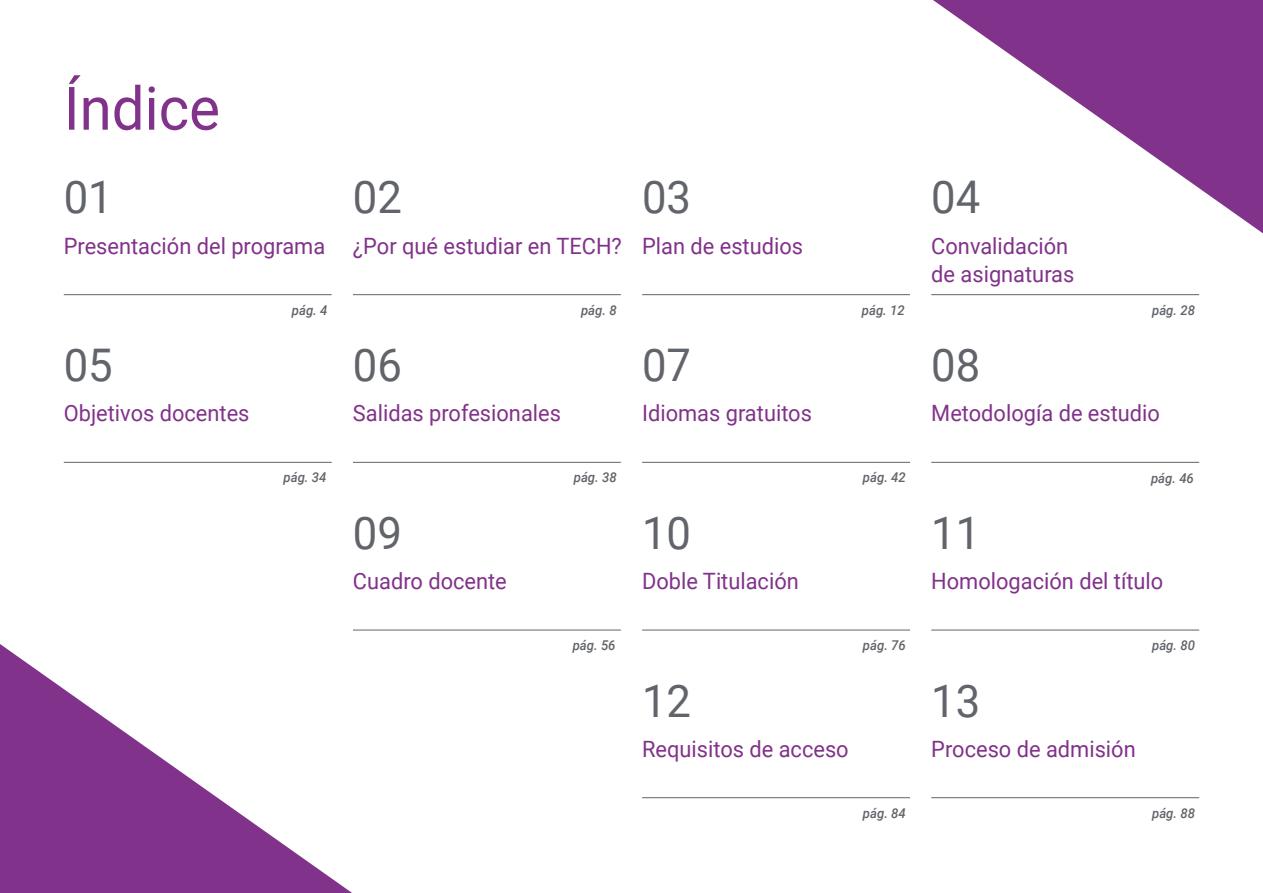
<style>
.page{position:relative;width:1263px;height:893px;background:#fff}
.page>*{position:absolute;margin:0;border:0;box-sizing:border-box;transform-origin:0 0}
.t1{font:60px "Roboto";color:#81328a}
.t2{font:45px "Roboto";color:#61646a}
.t3{font:22.5px/28.5px "Roboto";color:#81328a}
.t4{font:italic 500 13.5px "Roboto";color:#61646a}
</style>
<div class="page">
<svg style="left:933px;top:0;width:330px;height:233px"></svg>
<svg style="left:0;top:644px;width:352px;height:249px"></svg>
<hr style="left:642px;top:462px;width:268px;height:1px;background:#61646a">
<hr style="left:353px;top:294px;width:268px;height:1px;background:#61646a">
<hr style="left:931px;top:294px;width:268px;height:1px;background:#61646a">
<hr style="left:64px;top:294px;width:268px;height:1px;background:#61646a">
<hr style="left:642px;top:630px;width:268px;height:1px;background:#61646a">
<hr style="left:931px;top:630px;width:268px;height:1px;background:#61646a">
<hr style="left:642px;top:797px;width:268px;height:1px;background:#61646a">
<hr style="left:931px;top:797px;width:268px;height:1px;background:#61646a">
<hr style="left:353px;top:462px;width:268px;height:1px;background:#61646a">
<hr style="left:353px;top:630px;width:268px;height:1px;background:#61646a">
<hr style="left:931px;top:462px;width:268px;height:1px;background:#61646a">
<hr style="left:64px;top:462px;width:268px;height:1px;background:#61646a">
<hr style="left:642px;top:294px;width:268px;height:1px;background:#61646a">
<h1 class="t1" style="left:64px;top:66px;width:158px">Índice</h1>
<h2 class="t2" style="left:64px;top:166px;width:51px">01</h2>
<h2 class="t2" style="left:353px;top:166px;width:51px">02</h2>
<h2 class="t2" style="left:931px;top:166px;width:51px">04</h2>
<h2 class="t2" style="left:642px;top:166px;width:51px">03</h2>
<p class="t3" style="left:64px;top:230px;width:263px">Presentación del programa</p>
<p class="t3" style="left:353px;top:230px;width:270px">¿Por qué estudiar en TECH?</p>
<p class="t3" style="left:931px;top:230px;width:145px">Convalidación de asignaturas</p>
<p class="t3" style="left:642px;top:230px;width:162px">Plan de estudios</p>
<p class="t4" style="left:862px;top:300px;width:44px">pág. 12</p>
<p class="t4" style="left:292px;top:300px;width:37px">pág. 4</p>
<p class="t4" style="left:581px;top:300px;width:37px">pág. 8</p>
<p class="t4" style="left:1152px;top:300px;width:44px">pág. 28</p>
<h2 class="t2" style="left:64px;top:334px;width:51px">05</h2>
<h2 class="t2" style="left:931px;top:334px;width:51px">08</h2>
<h2 class="t2" style="left:353px;top:334px;width:51px">06</h2>
<h2 class="t2" style="left:642px;top:334px;width:51px">07</h2>
<p class="t3" style="left:353px;top:398px;width:210px">Salidas profesionales</p>
<p class="t3" style="left:64px;top:398px;width:187px">Objetivos docentes</p>
<p class="t3" style="left:642px;top:398px;width:171px">Idiomas gratuitos</p>
<p class="t3" style="left:931px;top:398px;width:230px">Metodología de estudio</p>
<p class="t4" style="left:284px;top:468px;width:44px">pág. 34</p>
<p class="t4" style="left:1151px;top:468px;width:44px">pág. 46</p>
<p class="t4" style="left:574px;top:468px;width:44px">pág. 38</p>
<p class="t4" style="left:863px;top:468px;width:44px">pág. 42</p>
<h2 class="t2" style="left:353px;top:501px;width:51px">09</h2>
<h2 class="t2" style="left:642px;top:501px;width:51px">10</h2>
<h2 class="t2" style="left:931px;top:501px;width:51px">11</h2>
<p class="t3" style="left:353px;top:566px;width:155px">Cuadro docente</p>
<p class="t3" style="left:642px;top:566px;width:158px">Doble Titulación</p>
<p class="t4" style="left:573px;top:636px;width:44px">pág. 56</p>
<p class="t3" style="left:931px;top:566px;width:234px">Homologación del título</p>
<p class="t4" style="left:863px;top:636px;width:44px">pág. 76</p>
<p class="t4" style="left:1152px;top:636px;width:44px">pág. 80</p>
<h2 class="t2" style="left:642px;top:669px;width:51px">12</h2>
<h2 class="t2" style="left:931px;top:669px;width:51px">13</h2>
<p class="t3" style="left:642px;top:733px;width:208px">Requisitos de acceso</p>
<p class="t3" style="left:931px;top:733px;width:206px">Proceso de admisión</p>
<p class="t4" style="left:863px;top:803px;width:44px">pág. 84</p>
<p class="t4" style="left:1152px;top:803px;width:44px">pág. 88</p>
</div>
